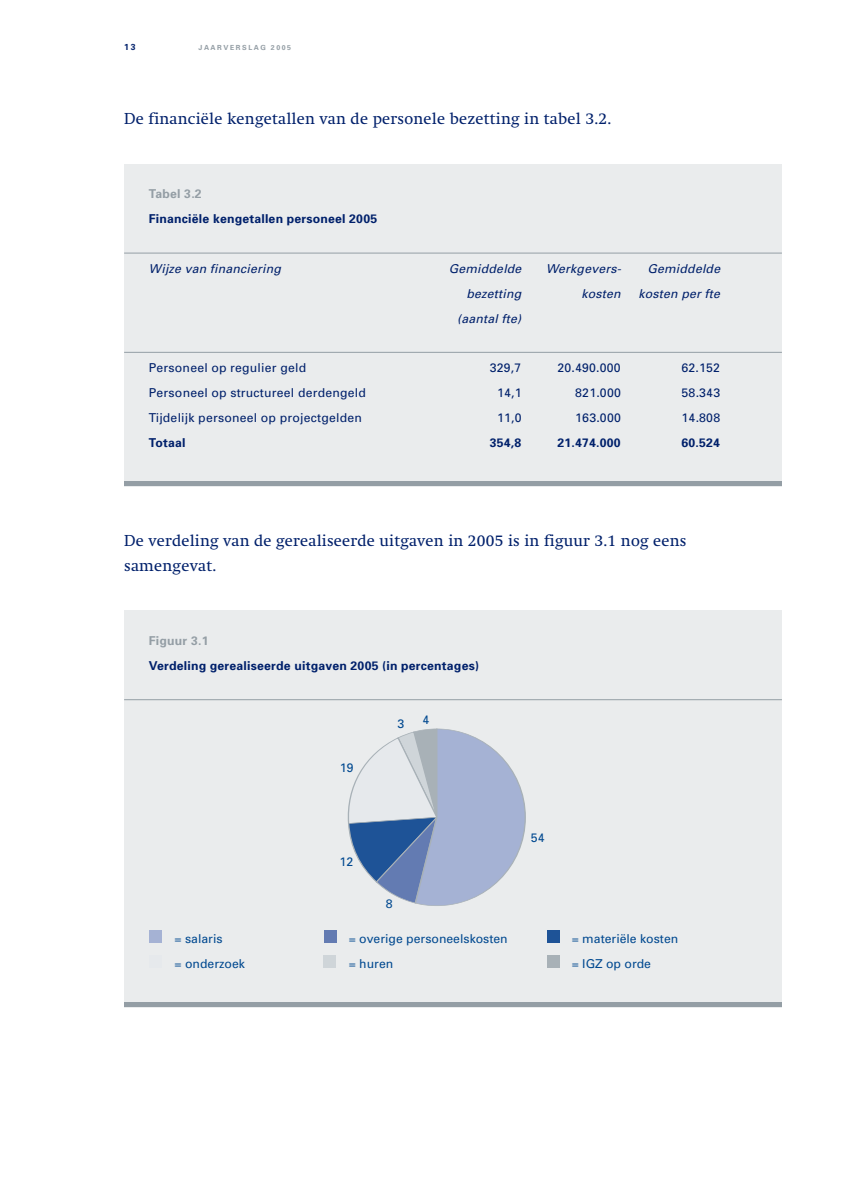
<style>
.page{position:relative;width:844px;height:1191px;background:#fff}
.page>*{position:absolute;margin:0;border:0;box-sizing:border-box;transform-origin:0 0}
.t1{font:15.75px/24.8px "Swift";letter-spacing:.015em;color:#00206b}
.t2{font:12.25px "Univers";letter-spacing:.015em;color:#00206b}
.t3{font:700 12.25px "Univers";letter-spacing:.015em;color:#00206b}
.t4{font:italic 12.25px "Univers";letter-spacing:.015em;color:#00206b}
.t5{font:12.25px "Univers";color:#014990}
.t6{font:700 12.25px "Univers";letter-spacing:.015em;color:#949ea5}
.t7{font:700 8.75px "Univers";color:#00206b}
.t8{font:700 7px "Univers";letter-spacing:.22em;color:#949ea5}
</style>
<div class="page">
<div style="left:124px;top:610px;width:657px;height:397px;background:#eaeced"></div>
<div style="left:124px;top:164px;width:657px;height:322px;background:#eaeced"></div>
<div style="left:124px;top:481px;width:657px;height:5px;background:#949ea5"></div>
<hr style="left:124px;top:253px;width:657px;height:1px;background:#949ea5">
<hr style="left:124px;top:352px;width:657px;height:1px;background:#949ea5">
<div style="left:124px;top:1002px;width:657px;height:5px;background:#949ea5"></div>
<hr style="left:124px;top:699px;width:657px;height:1px;background:#949ea5">
<svg style="left:347px;top:728px;width:179px;height:178px"></svg>
<div style="left:150px;top:930px;width:12px;height:12px;background:#a5b2d4"></div>
<div style="left:324px;top:930px;width:12px;height:12px;background:#637bb2"></div>
<div style="left:546px;top:930px;width:13px;height:12px;background:#1e5397"></div>
<div style="left:546px;top:955px;width:13px;height:12px;background:#a8b1b7"></div>
<div style="left:150px;top:955px;width:12px;height:12px;background:#e6e9ec"></div>
<div style="left:323px;top:955px;width:13px;height:12px;background:#cfd5d9"></div>
<p class="t7" style="left:124px;top:43px;width:13px">13</p>
<p class="t8" style="left:198px;top:45px;width:94px">JAARVERSLAG 2005</p>
<p class="t1" style="left:124px;top:108px;width:488px">De financiële kengetallen van de personele bezetting in tabel 3.2.</p>
<p class="t6" style="left:149px;top:190px;width:54px">Tabel 3.2</p>
<p class="t3" style="left:149px;top:214px;width:230px">Financiële kengetallen personeel 2005</p>
<p class="t4" style="left:149px;top:264px;width:134px">Wijze van financiering</p>
<p class="t4" style="left:448px;top:264px;width:74px">Gemiddelde</p>
<p class="t4" style="left:546px;top:264px;width:76px">Werkgevers-</p>
<p class="t4" style="left:647px;top:264px;width:74px">Gemiddelde</p>
<p class="t4" style="left:466px;top:289px;width:56px">bezetting</p>
<p class="t4" style="left:581px;top:289px;width:41px">kosten</p>
<p class="t4" style="left:638px;top:289px;width:83px">kosten per fte</p>
<p class="t4" style="left:457px;top:314px;width:65px">(aantal fte)</p>
<p class="t2" style="left:149px;top:363px;width:159px">Personeel op regulier geld</p>
<p class="t2" style="left:489px;top:363px;width:33px">329,7</p>
<p class="t2" style="left:557px;top:363px;width:65px">20.490.000</p>
<p class="t2" style="left:681px;top:363px;width:40px">62.152</p>
<p class="t2" style="left:149px;top:388px;width:218px">Personeel op structureel derdengeld</p>
<p class="t2" style="left:497px;top:388px;width:26px">14,1</p>
<p class="t2" style="left:575px;top:388px;width:47px">821.000</p>
<p class="t2" style="left:681px;top:388px;width:40px">58.343</p>
<p class="t2" style="left:149px;top:413px;width:214px">Tijdelijk personeel op projectgelden</p>
<p class="t2" style="left:497px;top:413px;width:26px">11,0</p>
<p class="t2" style="left:575px;top:413px;width:47px">163.000</p>
<p class="t2" style="left:681px;top:413px;width:40px">14.808</p>
<p class="t3" style="left:149px;top:438px;width:38px">Totaal</p>
<p class="t3" style="left:489px;top:438px;width:33px">354,8</p>
<p class="t3" style="left:557px;top:438px;width:65px">21.474.000</p>
<p class="t3" style="left:681px;top:438px;width:40px">60.524</p>
<p class="t1" style="left:124px;top:529px;width:563px">De verdeling van de gerealiseerde uitgaven in 2005 is in figuur 3.1 nog eens samengevat.</p>
<p class="t6" style="left:149px;top:636px;width:61px">Figuur 3.1</p>
<p class="t3" style="left:149px;top:661px;width:331px">Verdeling gerealiseerde uitgaven 2005 (in percentages)</p>
<p class="t5" style="left:340px;top:763px;width:15px">19</p>
<p class="t5" style="left:397px;top:719px;width:8px">3</p>
<p class="t5" style="left:422px;top:715px;width:8px">4</p>
<p class="t5" style="left:339px;top:857px;width:15px">12</p>
<p class="t5" style="left:386px;top:899px;width:8px">8</p>
<p class="t5" style="left:531px;top:833px;width:15px">54</p>
<p class="t5" style="left:174px;top:934px;width:43px">= salari</p>
<p class="t5" style="left:348px;top:934px;width:160px">= overige personeelskosten</p>
<p class="t5" style="left:571px;top:934px;width:108px">= materiële kosten</p>
<p class="t5" style="left:174px;top:958px;width:72px">= onderzoek</p>
<p class="t5" style="left:348px;top:958px;width:46px">= huren</p>
<p class="t5" style="left:571px;top:958px;width:81px">= IGZ op orde</p>
</div>
